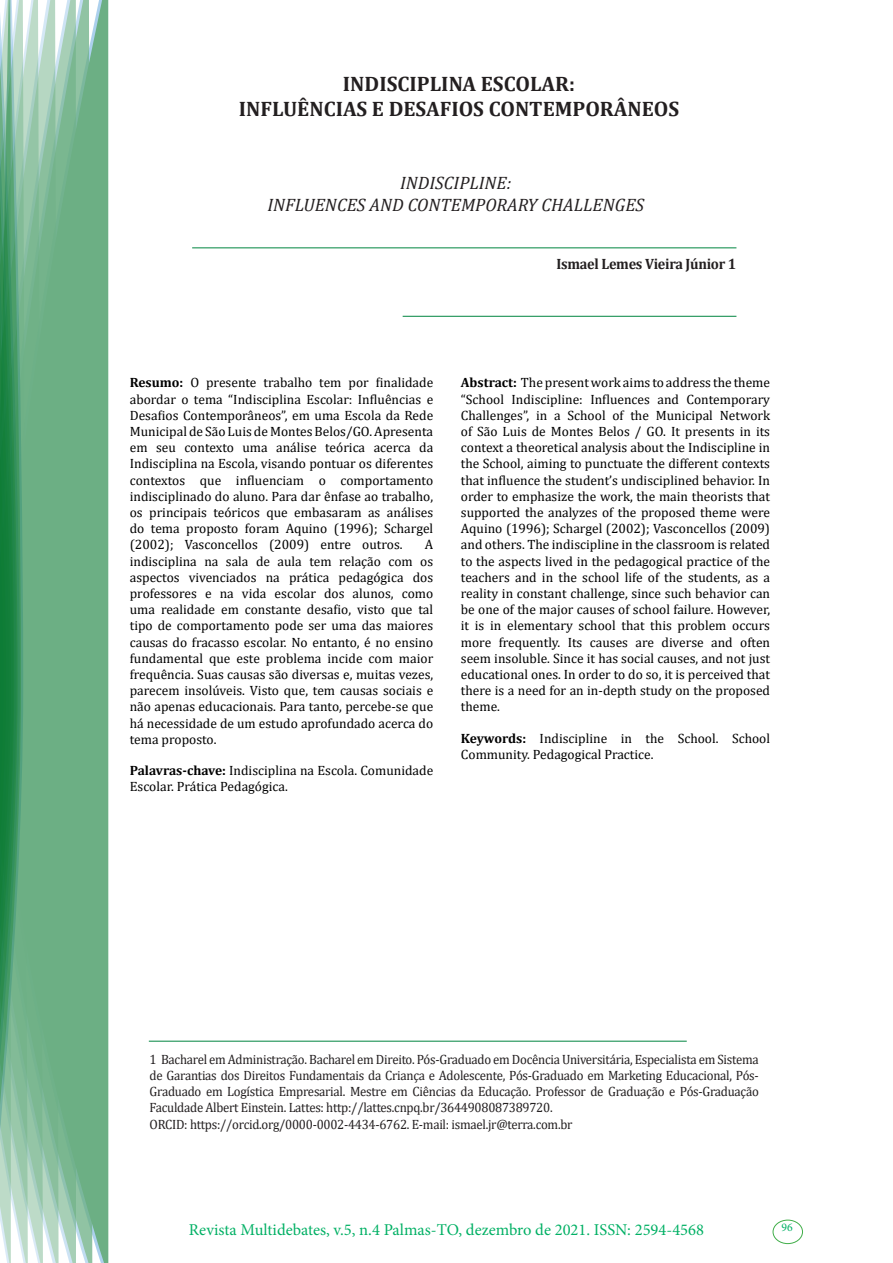
<style>
.page{position:relative;width:893px;height:1263px;background:#fff}
.page>*{position:absolute;margin:0;border:0;box-sizing:border-box;transform-origin:0 0}
.t1{font:700 21px "Cambria";color:#231f20}
.t2{font:italic 18px "Cambria";color:#231f20}
.t3{font:16.5px "Minion Pro";color:#00b064}
.Autores{font:700 15px "Cambria";letter-spacing:-.02em;color:#231f20;scale:.95 1}
.No_Spacing{font:13.5px/16.2px "Cambria";color:#000;text-align:justify}
.Currículo{font:13.5px/16.2px "Cambria";letter-spacing:-.02em;color:#231f20;text-align:justify;scale:.95 1}
.t4{font:11.7px "Minion Pro";color:#00b064}
.s1{font-weight:700}
</style>
<div class="page">
<div style="left:95px;top:0;width:14px;height:1263px;background:#6caf84"></div>
<svg style="left:79px;top:0;width:16px;height:1263px;background:#71b289"></svg>
<svg style="left:62px;top:0;width:17px;height:1263px;background:#75b48c"></svg>
<svg style="left:45px;top:0;width:17px;height:1263px;background:#7cb792"></svg>
<svg style="left:30px;top:0;width:15px;height:1263px;background:#80ba96"></svg>
<svg style="left:0;top:0;width:30px;height:1263px;background:#61a97f"></svg>
<div style="left:772px;top:1219px;width:31px;height:25px;border:1px solid #40ae49;border-radius:50%"></div>
<hr style="left:149px;top:1041px;width:538px;height:1px;background:#008540">
<hr style="left:192px;top:247px;width:544px;height:1px;background:#008540">
<hr style="left:403px;top:316px;width:333px;height:1px;background:#008540">
<p class="t1" style="left:343px;top:69px;width:234px">INDISCIPLINA ESCOLAR:</p>
<p class="t1" style="left:239px;top:94px;width:442px">INFLUÊNCIAS E DESAFIOS CONTEMPORÂNEOS</p>
<p class="t2" style="left:400px;top:170px;width:113px">INDISCIPLINE:</p>
<p class="t2" style="left:267px;top:192px;width:378px">INFLUENCES AND CONTEMPORARY CHALLENGES</p>
<p class="Autores" style="left:556px;top:253px;width:191px">Ismael Lemes Vieira Júnior 1</p>
<p class="No_Spacing" style="left:130px;top:375px;width:305px"><span class="s1">Resumo:</span> O presente trabalho tem por finalidade abordar o tema “Indisciplina Escolar: Influências e Desafios Contemporâneos”, em uma Escola da Rede Municipal de São Luis de Montes Belos/GO. Apresenta em seu contexto uma análise teórica acerca da Indisciplina na Escola, visando pontuar os diferentes contextos que influenciam o comportamento indisciplinado do aluno. Para dar ênfase ao trabalho, os principais teóricos que embasaram as análises do tema proposto foram Aquino (1996); Schargel (2002); Vasconcellos (2009) entre outros.</p>
<p class="No_Spacing" style="left:130px;top:537px;width:305px;text-indent:295px">A indisciplina na sala de aula tem relação com os aspectos vivenciados na prática pedagógica dos professores e na vida escolar dos alunos, como uma realidade em constante desafio, visto que tal tipo de comportamento pode ser uma das maiores causas do fracasso escolar. No entanto, é no ensino fundamental que este problema incide com maior frequência. Suas causas são diversas e, muitas vezes, parecem insolúveis. Visto que, tem causas sociais e não apenas educacionais. Para tanto, percebe-se que há necessidade de um estudo aprofundado acerca do tema proposto.</p>
<p class="No_Spacing" style="left:130px;top:762px;width:305px"><span class="s1">Palavras-chave:</span> Indisciplina na Escola. Comunidade<br>Escolar. Prática Pedagógica.</p>
<p class="No_Spacing" style="left:461px;top:375px;width:311px"><span class="s1">Abstract:</span> The present work aims to address the theme “School Indiscipline: Influences and Contemporary Challenges”, in a School of the Municipal Network of São Luis de Montes Belos / GO. It presents in its context a theoretical analysis about the Indiscipline in the School, aiming to punctuate the different contexts that influence the student’s undisciplined behavior. In order to emphasize the work, the main theorists that supported the analyzes of the proposed theme were Aquino (1996); Schargel (2002); Vasconcellos (2009) and others. The indiscipline in the classroom is related to the aspects lived in the pedagogical practice of the teachers and in the school life of the students, as a reality in constant challenge, since such behavior can be one of the major causes of school failure. However, it is in elementary school that this problem occurs more frequently. Its causes are diverse and often seem insoluble. Since it has social causes, and not just educational ones. In order to do so, it is perceived that there is a need for an in-depth study on the proposed theme.</p>
<p class="No_Spacing" style="left:461px;top:730px;width:311px"><span class="s1">Keywords:</span> Indiscipline in the School. School<br>Community. Pedagogical Practice.</p>
<p class="Currículo" style="left:150px;top:1051px;width:643px">1 Bacharel em Administração. Bacharel em Direito. Pós-Graduado em Docência Universitária, Especialista em Sistema de Garantias dos Direitos Fundamentais da Criança e Adolescente, Pós-Graduado em Marketing Educacional, Pós-Graduado em Logística Empresarial. Mestre em Ciências da Educação. Professor de Graduação e Pós-Graduação Faculdade Albert Einstein. Lattes: http://lattes.cnpq.br/3644908087389720.</p>
<p class="Currículo" style="left:150px;top:1116px;width:447px">ORCID: https://orcid.org/0000-0002-4434-6762. E-mail: ismael.jr@terra.com.br</p>
<p class="t3" style="left:189px;top:1218px;width:517px">Revista Multidebates, v.5, n.4 Palmas-TO, dezembro de 2021. ISSN: 2594-4568</p>
<p class="t4" style="left:781px;top:1219px;width:13px">96</p>
</div>
